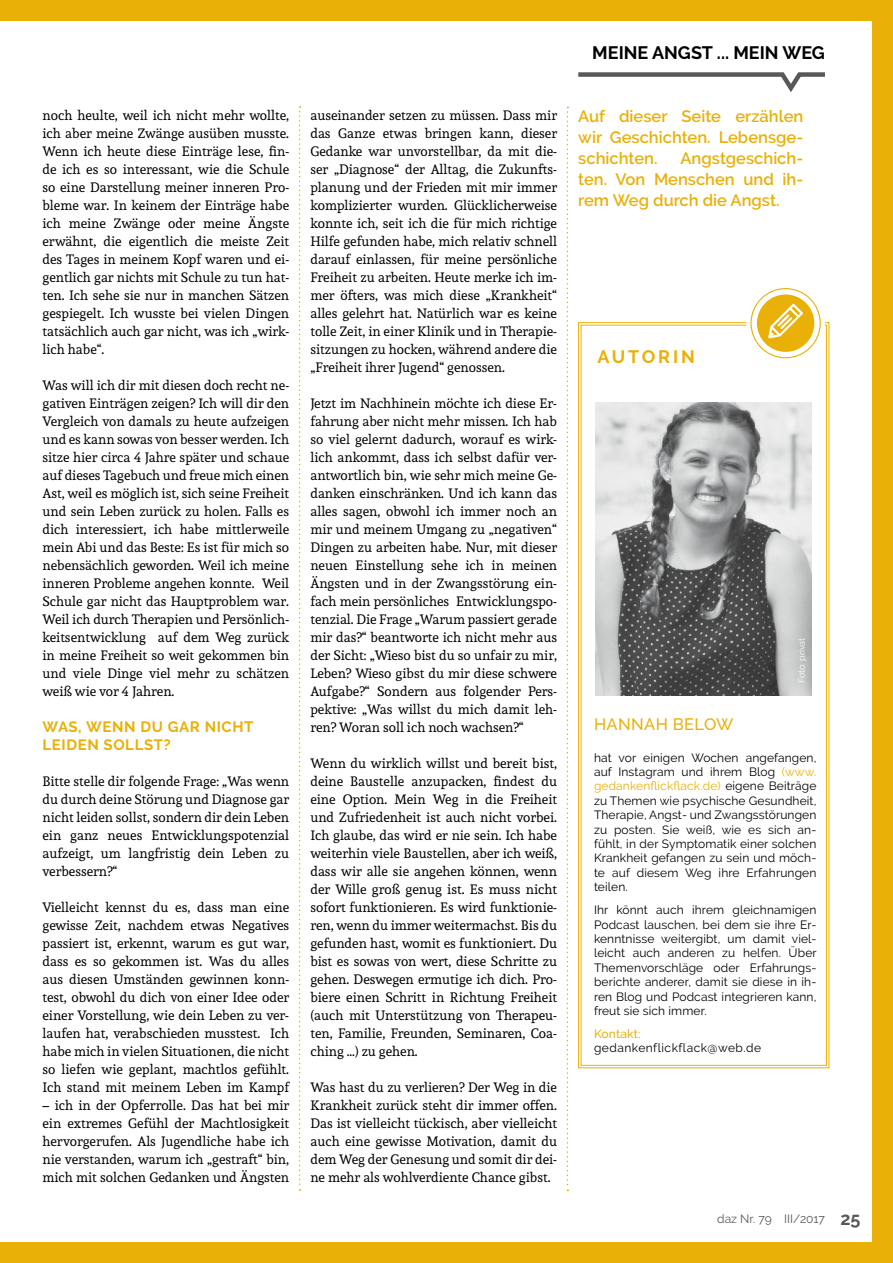
<style>
.page{position:relative;width:893px;height:1263px;background:#e9b008}
.page>*{position:absolute;margin:0;border:0;box-sizing:border-box;transform-origin:0 0}
.t1{font:700 18px "Raleway";color:#000}
.t2{font:700 18px "Raleway";letter-spacing:.16em;color:#e9b008}
.t3{font:700 18px "Raleway";color:#58585a}
.t4{font:600 16.5px/21px "Raleway";color:#e9b008;text-align:justify}
.t5{font:500 16.5px "Raleway";letter-spacing:.02em;color:#e9b008}
.t6{font:700 15px/18px "Raleway";letter-spacing:.04em;color:#e9b008}
.t7{font:13.5px/18px "Andada";color:#000;text-align:justify}
.t8{font:12px/14.4px "Raleway";letter-spacing:.01em;color:#000;text-align:justify}
.t9{font:12px "Raleway";letter-spacing:.04em;color:#000}
.t10{font:12px "Raleway";color:#58585a}
.t11{font:500 12px "Raleway";letter-spacing:.01em;color:#e9b008}
.t12{font:9px "Raleway";letter-spacing:-.005em;color:#fff}
.s1{color:#e9b008}
</style>
<div class="page">
<div style="left:0;top:21px;width:872px;height:1221px;background:#fff"></div>
<svg style="left:578px;top:72px;width:247px;height:20px"></svg>
<svg style="left:299px;top:106px;width:2px;height:1085px"></svg>
<svg style="left:567px;top:107px;width:1px;height:1084px"></svg>
<svg style="left:578px;top:322px;width:251px;height:746px"></svg>
<div style="left:581px;top:325px;width:246px;height:740px;border:1px solid #e9b008"></div>
<svg style="left:746px;top:284px;width:79px;height:78px"></svg>
<svg style="left:751px;top:289px;width:69px;height:69px"></svg>
<div style="left:750px;top:288px;width:71px;height:70px;border:1px solid #e9b008;border-radius:50%"></div>
<div style="left:757px;top:294px;width:57px;height:58px;background:#e9b008;border-radius:50%"></div>
<svg style="left:768px;top:304px;width:35px;height:34px"></svg>
<img style="left:596px;top:402px;width:216px;height:293px">
<p class="t7" style="left:43px;top:106px;width:248px">noch heulte, weil ich nicht mehr wollte, ich aber meine Zwänge ausüben musste.<br>Wenn ich heute diese Einträge lese, fin&shy;de ich es so interessant, wie die Schule so eine Darstellung meiner inneren Pro&shy;bleme war. In keinem der Einträge habe ich meine Zwänge oder meine Ängste erwähnt, die eigentlich die meiste Zeit des Tages in meinem Kopf waren und ei&shy;gentlich gar nichts mit Schule zu tun hat&shy;ten. Ich sehe sie nur in manchen Sätzen gespiegelt. Ich wusste bei vielen Dingen tatsächlich auch gar nicht, was ich „wirk&shy;lich habe“.</p>
<p class="t7" style="left:43px;top:376px;width:248px">Was will ich dir mit diesen doch recht ne&shy;gativen Einträgen zeigen? Ich will dir den Vergleich von damals zu heute aufzeigen und es kann sowas von besser werden. Ich sitze hier circa 4 Jahre später und schaue auf dieses Tagebuch und freue mich einen Ast, weil es möglich ist, sich seine Freiheit und sein Leben zurück zu holen. Falls es dich interessiert, ich habe mittlerweile mein Abi und das Beste: Es ist für mich so nebensächlich geworden. Weil ich meine inneren Probleme angehen konnte. Weil Schule gar nicht das Hauptproblem war.<br>Weil ich durch Therapien und Persönlich&shy;keitsentwicklung auf dem Weg zurück in meine Freiheit so weit gekommen bin und viele Dinge viel mehr zu schätzen weiß wie vor 4 Jahren.</p>
<p class="t6" style="left:43px;top:718px;width:213px">WAS, WENN DU GAR NICHT<br>LEIDEN SOLLST?</p>
<p class="t7" style="left:43px;top:772px;width:248px">Bitte stelle dir folgende Frage: „Was wenn du durch deine Störung und Diagnose gar nicht leiden sollst, sondern dir dein Leben ein ganz neues Entwicklungspotenzial aufzeigt, um langfristig dein Leben zu verbessern?“</p>
<p class="t7" style="left:43px;top:898px;width:248px">Vielleicht kennst du es, dass man eine gewisse Zeit, nachdem etwas Negatives passiert ist, erkennt, warum es gut war, dass es so gekommen ist. Was du alles aus diesen Umständen gewinnen konn&shy;test, obwohl du dich von einer Idee oder einer Vorstellung, wie dein Leben zu ver&shy;laufen hat, verabschieden musstest. Ich habe mich in vielen Situationen, die nicht so liefen wie geplant, machtlos gefühlt.<br>Ich stand mit meinem Leben im Kampf</p>
<p class="t7" style="left:43px;top:1096px;width:248px">– ich in der Opferrolle. Das hat bei mir ein extremes Gefühl der Machtlosigkeit hervorgerufen. Als Jugendliche habe ich nie verstanden, warum ich „gestraft“ bin, mich mit solchen Gedanken und Ängsten</p>
<p class="t7" style="left:310px;top:106px;width:248px">auseinander setzen zu müssen. Dass mir das Ganze etwas bringen kann, dieser Gedanke war unvorstellbar, da mit die&shy;ser „Diagnose“ der Alltag, die Zukunfts&shy;planung und der Frieden mit mir immer komplizierter wurden. Glücklicherweise konnte ich, seit ich die für mich richtige Hilfe gefunden habe, mich relativ schnell darauf einlassen, für meine persönliche Freiheit zu arbeiten. Heute merke ich im&shy;mer öfters, was mich diese „Krankheit“ alles gelehrt hat. Natürlich war es keine tolle Zeit, in einer Klinik und in Therapie&shy;sitzungen zu hocken, während andere die „Freiheit ihrer Jugend“ genossen.</p>
<p class="t7" style="left:310px;top:394px;width:248px">Jetzt im Nachhinein möchte ich diese Er&shy;fahrung aber nicht mehr missen. Ich hab so viel gelernt dadurch, worauf es wirk&shy;lich ankommt, dass ich selbst dafür ver&shy;antwortlich bin, wie sehr mich meine Ge&shy;danken einschränken. Und ich kann das alles sagen, obwohl ich immer noch an mir und meinem Umgang zu „negativen“ Dingen zu arbeiten habe. Nur, mit dieser neuen Einstellung sehe ich in meinen Ängsten und in der Zwangsstörung ein&shy;fach mein persönliches Entwicklungspo&shy;tenzial. Die Frage „Warum passiert gerade mir das?“ beantworte ich nicht mehr aus der Sicht: „Wieso bist du so unfair zu mir, Leben? Wieso gibst du mir diese schwere Aufgabe?“ Sondern aus folgender Pers&shy;pektive: „Was willst du mich damit leh&shy;ren? Woran soll ich noch wachsen?“</p>
<p class="t7" style="left:310px;top:754px;width:248px">Wenn du wirklich willst und bereit bist, deine Baustelle anzupacken, findest du eine Option. Mein Weg in die Freiheit und Zufriedenheit ist auch nicht vorbei.<br>Ich glaube, das wird er nie sein. Ich habe weiterhin viele Baustellen, aber ich weiß, dass wir alle sie angehen können, wenn der Wille groß genug ist. Es muss nicht sofort funktionieren. Es wird funktionie&shy;ren, wenn du immer weitermachst. Bis du gefunden hast, womit es funktioniert. Du bist es sowas von wert, diese Schritte zu gehen. Deswegen ermutige ich dich. Pro&shy;biere einen Schritt in Richtung Freiheit (auch mit Unterstützung von Therapeu&shy;ten, Familie, Freunden, Seminaren, Coa&shy;ching …) zu gehen.</p>
<p class="t7" style="left:310px;top:1078px;width:248px">Was hast du zu verlieren? Der Weg in die Krankheit zurück steht dir immer offen.<br>Das ist vielleicht tückisch, aber vielleicht auch eine gewisse Motivation, damit du dem Weg der Genesung und somit dir dei&shy;ne mehr als wohlverdiente Chance gibst.</p>
<h1 class="t1" style="left:592px;top:43px;width:234px">MEINE ANGST ... MEIN WEG</h1>
<p class="t4" style="left:578px;top:106px;width:227px">Auf dieser Seite erzählen wir Geschichten. Lebensge&shy;schichten.</p>
<p class="t4" style="left:578px;top:148px;width:227px;text-indent:102px">Angstgeschich&shy;ten. Von Menschen und ih&shy;rem Weg durch die Angst.</p>
<h1 class="t2" style="left:597px;top:346px;width:99px">AUTORIN</h1>
<p class="t5" style="left:594px;top:715px;width:141px">HANNAH BELOW</p>
<p class="t12" style="left:796px;top:683px;width:47px;rotate:-90deg">Foto: privat</p>
<p class="t8" style="left:594px;top:750px;width:224px">hat vor einigen Wochen angefangen, auf Instagram und ihrem Blog <span class="s1">(www. gedankenflickflack.de)</span> eigene Beiträge zu Themen wie psychische Gesundheit, Therapie, Angst- und Zwangsstörungen zu posten. Sie weiß, wie es sich an&shy;fühlt, in der Symptomatik einer solchen Krankheit gefangen zu sein und möch&shy;te auf diesem Weg ihre Erfahrungen teilen.</p>
<p class="t8" style="left:594px;top:903px;width:224px">Ihr könnt auch ihrem gleichnamigen Podcast lauschen, bei dem sie ihre Er&shy;kenntnisse weitergibt, um damit viel&shy;leicht auch anderen zu helfen. Über Themenvorschläge oder Erfahrungs&shy;berichte anderer, damit sie diese in ih&shy;ren Blog und Podcast integrieren kann, freut sie sich immer.</p>
<p class="t11" style="left:594px;top:1027px;width:48px">Kontakt:</p>
<p class="t9" style="left:594px;top:1041px;width:169px">gedankenflickflack@web.de</p>
<p class="t10" style="left:717px;top:1212px;width:109px">daz Nr. 79 III/2017</p>
<h1 class="t3" style="left:840px;top:1208px;width:22px">25</h1>
</div>
